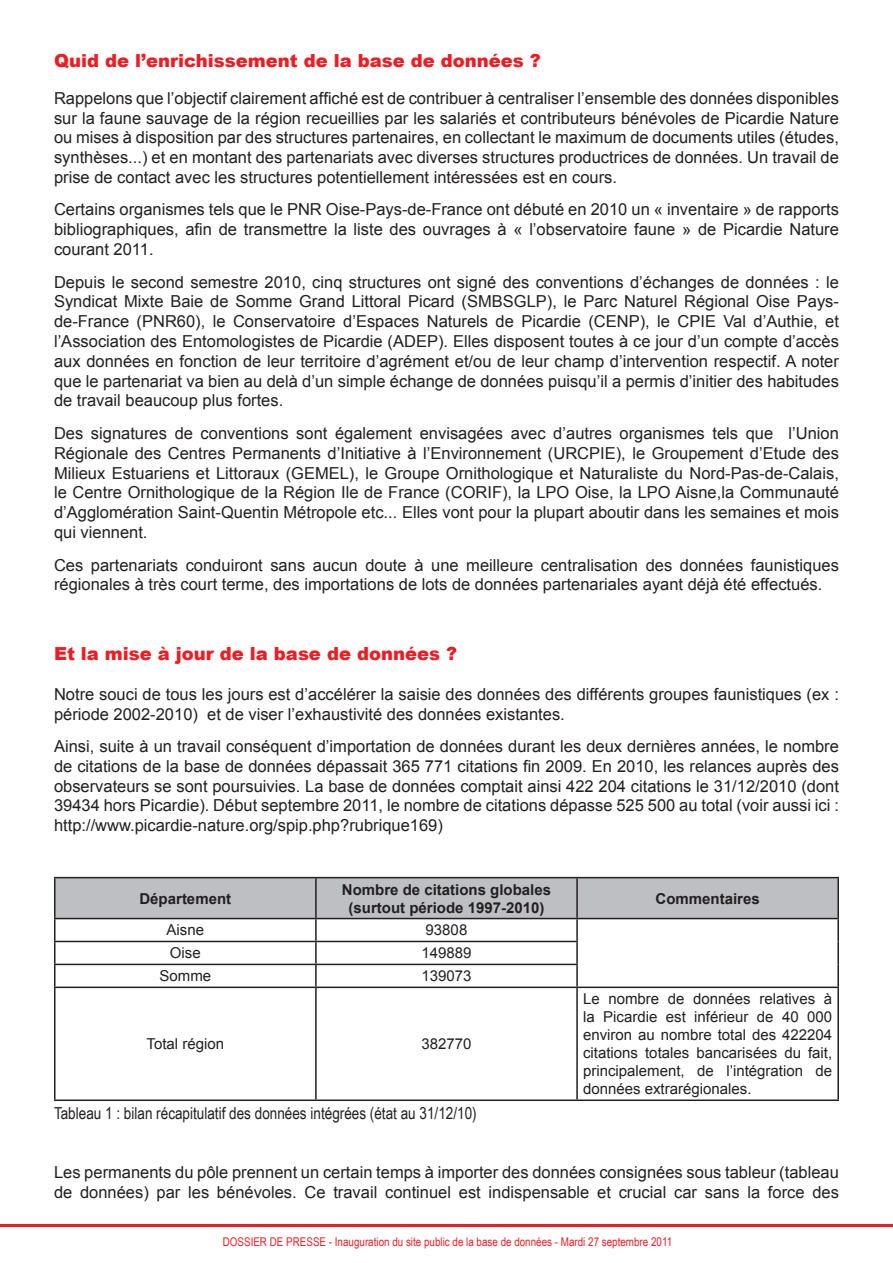
<style>
.page{position:relative;width:893px;height:1263px;background:#fff}
.page>*{position:absolute;margin:0;border:0;box-sizing:border-box;transform-origin:0 0}
.t1{font:900 18px "Arial";color:#ee1d23}
.t2{font:16.5px/19.8px "Arial";color:#231f20;text-align:justify}
.t3{font:16.5px "Arial Narrow";color:#231f20}
.t4{font:15px/18px "Arial";color:#231f20;text-align:justify}
.t5{font:700 15px "Arial";color:#231f20}
.t6{font:12px "Arial Narrow";color:#ee1d23}
</style>
<div class="page">
<hr style="left:0;top:1225px;width:893px;height:2px;background:#ee1d23">
<div style="left:56px;top:878px;width:781px;height:40px;background:#bebfc2"></div>
<hr style="left:54px;top:877px;width:262px;height:1px;background:#231f20">
<hr style="left:54px;top:878px;width:2px;height:40px;background:#231f20">
<hr style="left:316px;top:877px;width:261px;height:1px;background:#231f20">
<hr style="left:315px;top:878px;width:2px;height:40px;background:#231f20">
<hr style="left:577px;top:877px;width:262px;height:1px;background:#231f20">
<hr style="left:576px;top:878px;width:2px;height:40px;background:#231f20">
<hr style="left:837px;top:878px;width:2px;height:40px;background:#231f20">
<hr style="left:54px;top:918px;width:262px;height:1px;background:#231f20">
<hr style="left:54px;top:919px;width:2px;height:22px;background:#231f20">
<hr style="left:316px;top:918px;width:261px;height:1px;background:#231f20">
<hr style="left:315px;top:919px;width:2px;height:22px;background:#231f20">
<hr style="left:577px;top:918px;width:262px;height:1px;background:#231f20">
<hr style="left:576px;top:919px;width:2px;height:22px;background:#231f20">
<hr style="left:837px;top:919px;width:2px;height:22px;background:#231f20">
<hr style="left:54px;top:941px;width:262px;height:1px;background:#231f20">
<hr style="left:54px;top:942px;width:2px;height:22px;background:#231f20">
<hr style="left:316px;top:941px;width:262px;height:1px;background:#231f20">
<hr style="left:315px;top:942px;width:2px;height:22px;background:#231f20">
<hr style="left:576px;top:942px;width:2px;height:22px;background:#231f20">
<hr style="left:837px;top:941px;width:2px;height:23px;background:#231f20">
<hr style="left:54px;top:964px;width:262px;height:1px;background:#231f20">
<hr style="left:54px;top:965px;width:2px;height:21px;background:#231f20">
<hr style="left:316px;top:964px;width:262px;height:1px;background:#231f20">
<hr style="left:315px;top:965px;width:2px;height:21px;background:#231f20">
<hr style="left:576px;top:965px;width:2px;height:21px;background:#231f20">
<hr style="left:837px;top:964px;width:2px;height:22px;background:#231f20">
<hr style="left:54px;top:986px;width:262px;height:2px;background:#231f20">
<hr style="left:54px;top:988px;width:2px;height:111px;background:#231f20">
<hr style="left:316px;top:986px;width:261px;height:2px;background:#231f20">
<hr style="left:315px;top:988px;width:2px;height:111px;background:#231f20">
<hr style="left:577px;top:986px;width:262px;height:2px;background:#231f20">
<hr style="left:576px;top:988px;width:2px;height:111px;background:#231f20">
<hr style="left:837px;top:988px;width:2px;height:111px;background:#231f20">
<hr style="left:54px;top:1099px;width:262px;height:2px;background:#231f20">
<hr style="left:316px;top:1099px;width:261px;height:2px;background:#231f20">
<hr style="left:577px;top:1099px;width:262px;height:2px;background:#231f20">
<p class="t1" style="left:54px;top:47px;width:488px">Quid de l’enrichissement de la base de données ?</p>
<p class="t2" style="left:54px;top:88px;width:786px">Rappelons que l’objectif clairement affiché est de contribuer à centraliser l’ensemble des données disponibles sur la faune sauvage de la région recueillies par les salariés et contributeurs bénévoles de Picardie Nature ou mises à disposition par des structures partenaires, en collectant le maximum de documents utiles (études, synthèses...) et en montant des partenariats avec diverses structures productrices de données. Un travail de prise de contact avec les structures potentiellement intéressées est en cours.</p>
<p class="t2" style="left:54px;top:200px;width:786px">Certains organismes tels que le PNR Oise-Pays-de-France ont débuté en 2010 un « inventaire » de rapports bibliographiques, afin de transmettre la liste des ouvrages à « l’observatoire faune » de Picardie Nature courant 2011.</p>
<p class="t2" style="left:54px;top:272px;width:786px">Depuis le second semestre 2010, cinq structures ont signé des conventions d’échanges de données : le Syndicat Mixte Baie de Somme Grand Littoral Picard (SMBSGLP), le Parc Naturel Régional Oise Pays&shy;de-France (PNR60), le Conservatoire d’Espaces Naturels de Picardie (CENP), le CPIE Val d’Authie, et l’Association des Entomologistes de Picardie (ADEP). Elles disposent toutes à ce jour d’un compte d’accès aux données en fonction de leur territoire d’agrément et/ou de leur champ d’intervention respectif. A noter que le partenariat va bien au delà d’un simple échange de données puisqu’il a permis d’initier des habitudes de travail beaucoup plus fortes.</p>
<p class="t2" style="left:54px;top:423px;width:786px">Des signatures de conventions sont également envisagées avec d’autres organismes tels que l’Union Régionale des Centres Permanents d’Initiative à l’Environnement (URCPIE), le Groupement d’Etude des Milieux Estuariens et Littoraux (GEMEL), le Groupe Ornithologique et Naturaliste du Nord-Pas-de-Calais, le Centre Ornithologique de la Région Ile de France (CORIF), la LPO Oise, la LPO Aisne,la Communauté d’Agglomération Saint-Quentin Métropole etc... Elles vont pour la plupart aboutir dans les semaines et mois qui viennent.</p>
<p class="t2" style="left:54px;top:555px;width:786px">Ces partenariats conduiront sans aucun doute à une meilleure centralisation des données faunistiques régionales à très court terme, des importations de lots de données partenariales ayant déjà été effectués.</p>
<p class="t1" style="left:54px;top:641px;width:405px">Et la mise à jour de la base de données ?</p>
<p class="t2" style="left:54px;top:684px;width:786px">Notre souci de tous les jours est d’accélérer la saisie des données des différents groupes faunistiques (ex : période 2002-2010) et de viser l’exhaustivité des données existantes.</p>
<p class="t2" style="left:54px;top:736px;width:786px">Ainsi, suite à un travail conséquent d’importation de données durant les deux dernières années, le nombre de citations de la base de données dépassait 365 771 citations fin 2009. En 2010, les relances auprès des observateurs se sont poursuivies. La base de données comptait ainsi 422 204 citations le 31/12/2010 (dont 39434 hors Picardie). Début septembre 2011, le nombre de citations dépasse 525 500 au total (voir aussi ici : http://www.picardie-nature.org/spip.php?rubrique169)</p>
<p class="t5" style="left:139px;top:888px;width:93px">Département</p>
<p class="t5" style="left:342px;top:879px;width:211px">Nombre de citations globales</p>
<p class="t5" style="left:349px;top:897px;width:197px">(surtout période 1997-2010)</p>
<p class="t4" style="left:167px;top:921px;width:39px">Aisne</p>
<p class="t4" style="left:426px;top:921px;width:43px">93808</p>
<p class="t4" style="left:170px;top:944px;width:32px">Oise</p>
<p class="t4" style="left:421px;top:944px;width:52px">149889</p>
<p class="t4" style="left:159px;top:967px;width:53px">Somme</p>
<p class="t4" style="left:421px;top:967px;width:52px">139073</p>
<p class="t4" style="left:147px;top:1035px;width:79px">Total région</p>
<p class="t4" style="left:421px;top:1035px;width:52px">382770</p>
<p class="t3" style="left:54px;top:1101px;width:424px">Tableau 1 : bilan récapitulatif des données intégrées (état au 31/12/10)</p>
<p class="t5" style="left:655px;top:888px;width:106px">Commentaires</p>
<p class="t4" style="left:583px;top:990px;width:251px">Le nombre de données relatives à la Picardie est inférieur de 40 000 environ au nombre total des 422204 citations totales bancarisées du fait, principalement, de l’intégration de données extrarégionales.</p>
<p class="t2" style="left:54px;top:1163px;width:786px">Les permanents du pôle prennent un certain temps à importer des données consignées sous tableur (tableau de données) par les bénévoles. Ce travail continuel est indispensable et crucial car sans la force des</p>
<p class="t6" style="left:223px;top:1233px;width:451px">DOSSIER DE PRESSE - Inauguration du site public de la base de données - Mardi 27 septembre 2011</p>
</div>
